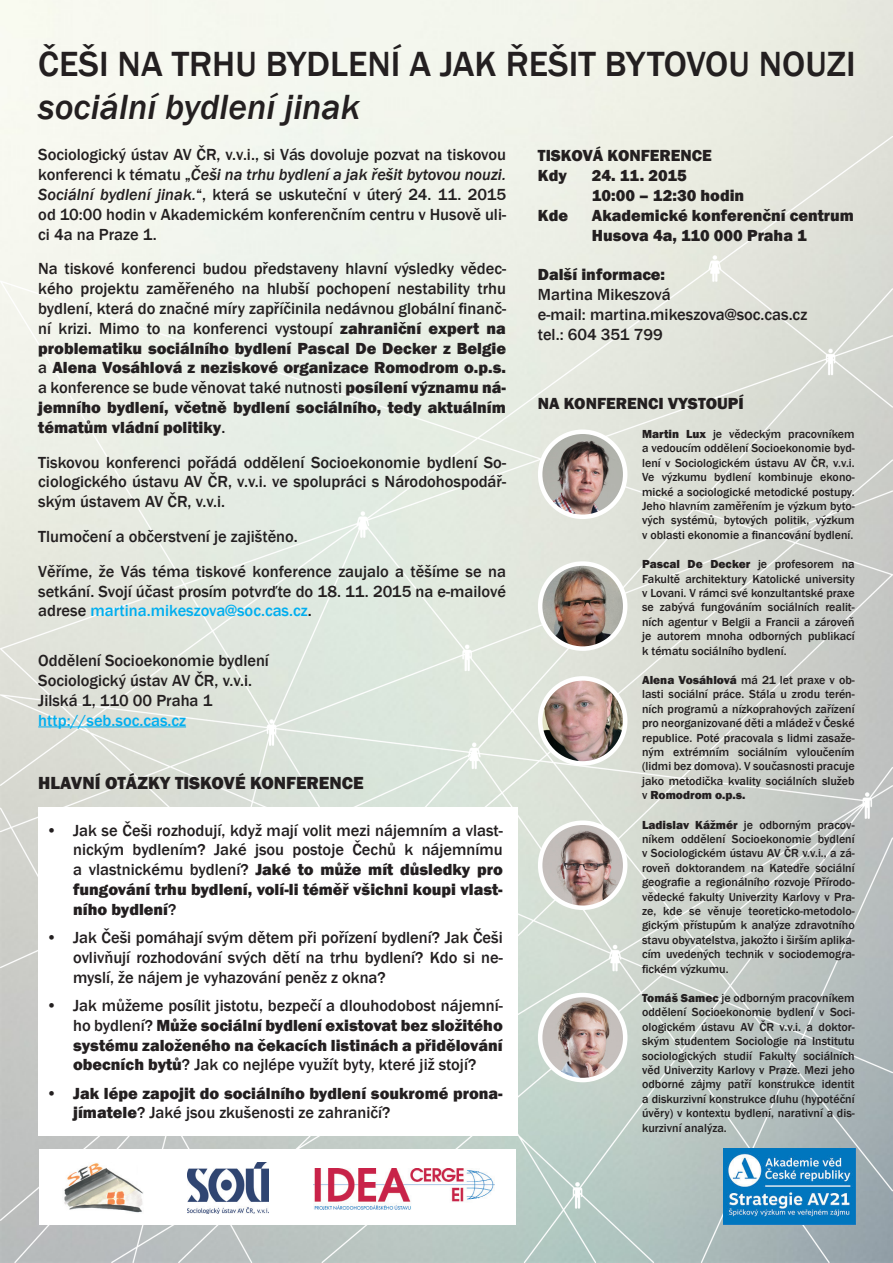
<style>
.page{position:relative;width:893px;height:1263px;background:#fff}
.page>*{position:absolute;margin:0;border:0;box-sizing:border-box;transform-origin:0 0}
.t1{font:500 36px "Franklin Gothic";color:#231f20}
.t2{font:italic 500 36px "Franklin Gothic";color:#231f20}
.t3{font:800 18px "Franklin Gothic";color:#231f20}
.Styl_odstavce1{font:500 16.5px/19.8px "Franklin Gothic";color:#231f20;text-align:justify}
.Styl_odstavce1-2{font:800 16.5px/19.8px "Franklin Gothic";color:#231f20}
.t4{font:500 12px/14.4px "Franklin Gothic";color:#231f20;text-align:justify}
.s1{font-style:italic}
.s2{font-weight:800}
.s3{color:#00aeef}
.s4{font-weight:500}
</style>
<div class="page">
<img style="left:0;top:136px;width:893px;height:1127px">
<div style="left:39px;top:1149px;width:476px;height:76px;background:#fff"></div>
<img style="left:724px;top:1148px;width:131px;height:77px">
<img style="left:64px;top:1163px;width:79px;height:50px">
<img style="left:188px;top:1162px;width:80px;height:51px">
<img style="left:314px;top:1169px;width:180px;height:40px">
<img style="left:540px;top:565px;width:85px;height:84px">
<div style="left:538px;top:561px;width:89px;height:90px;border:4px solid #fff;border-radius:50%"></div>
<img style="left:540px;top:678px;width:85px;height:85px;border-radius:43px">
<div style="left:538px;top:676px;width:89px;height:90px;border:4px solid #fff;border-radius:50%"></div>
<img style="left:540px;top:995px;width:85px;height:85px;border-radius:43px">
<div style="left:538px;top:993px;width:89px;height:89px;border:4px solid #fff;border-radius:50%"></div>
<img style="left:540px;top:432px;width:85px;height:85px;border-radius:43px">
<div style="left:538px;top:429px;width:89px;height:90px;border:4px solid #fff;border-radius:50%"></div>
<img style="left:540px;top:823px;width:85px;height:85px;border-radius:43px">
<div style="left:538px;top:820px;width:89px;height:90px;border:4px solid #fff;border-radius:50%"></div>
<div style="left:38px;top:807px;width:480px;height:329px;background:#fff"></div>
<hr style="left:38px;top:726px;width:148px;height:1px;background:#00aeef">
<p class="t1" style="left:38px;top:42px;width:819px">ČEŠI NA TRHU BYDLENÍ A JAK ŘEŠIT BYTOVOU NOUZI</p>
<p class="t2" style="left:38px;top:85px;width:324px">sociální bydlení jinak</p>
<p class="Styl_odstavce1" style="left:38px;top:145px;width:469px">Sociologický ústav AV ČR, v.v.i., si Vás dovoluje pozvat na tiskovou konferenci k tématu „<span class="s1">Češi na trhu bydlení a jak řešit bytovou nouzi.<br>Sociální bydlení jinak.</span>“, která se uskuteční v úterý 24. 11. 2015 od 10:00 hodin v Akademickém konferenčním centru v Husově uli&shy;ci 4a na Praze 1.</p>
<p class="Styl_odstavce1" style="left:38px;top:259px;width:469px">Na tiskové konferenci budou představeny hlavní výsledky vědec&shy;kého projektu zaměřeného na hlubší pochopení nestability trhu bydlení, která do značné míry zapříčinila nedávnou globální finanč&shy;ní krizi. Mimo to na konferenci vystoupí <span class="s2">zahraniční expert na problematiku sociálního bydlení Pascal De Decker z Belgie </span>a <span class="s2">Alena Vosáhlová z neziskové organizace Romodrom o.p.s. </span>a konference se bude věnovat také nutnosti <span class="s2">posílení významu ná&shy;jemního bydlení, včetně bydlení sociálního, tedy aktuálním tématům vládní politiky</span>.</p>
<p class="Styl_odstavce1" style="left:38px;top:452px;width:469px">Tiskovou konferenci pořádá oddělení Socioekonomie bydlení So&shy;ciologického ústavu AV ČR, v.v.i. ve spolupráci s Národohospodář&shy;ským ústavem AV ČR, v.v.i.</p>
<p class="Styl_odstavce1" style="left:38px;top:527px;width:261px">Tlumočení a občerstvení je zajištěno.</p>
<p class="Styl_odstavce1" style="left:38px;top:562px;width:469px">Věříme, že Vás téma tiskové konference zaujalo a těšíme se na setkání. Svojí účast prosím potvrďte do 18. 11. 2015 na e-mailové adrese <span class="s3">martina.mikeszova@soc.cas.cz</span>.</p>
<p class="Styl_odstavce1" style="left:38px;top:651px;width:232px;text-align:left">Oddělení Socioekonomie bydlení<br>Sociologický ústav AV ČR, v.v.i.<br>Jilská 1, 110 00 Praha 1 <span class="s3">http://seb.soc.cas.cz</span></p>
<p class="t3" style="left:38px;top:771px;width:327px">HLAVNÍ OTÁZKY TISKOVÉ KONFERENCE</p>
<p class="Styl_odstavce1" style="left:73px;top:820px;width:431px;text-indent:-27px">• Jak se Češi rozhodují, když mají volit mezi nájemním a vlast&shy;nickým bydlením? Jaké jsou postoje Čechů k nájemnímu a vlastnickému bydlení? <span class="s2">Jaké to může mít důsledky pro fungování trhu bydlení, volí-li téměř všichni koupi vlast&shy;ního bydlení</span>?</p>
<p class="Styl_odstavce1" style="left:73px;top:928px;width:431px;text-indent:-27px">• Jak Češi pomáhají svým dětem při pořízení bydlení? Jak Češi ovlivňují rozhodování svých dětí na trhu bydlení? Kdo si ne&shy;myslí, že nájem je vyhazování peněz z okna?</p>
<p class="Styl_odstavce1" style="left:73px;top:996px;width:431px;text-indent:-27px">• Jak můžeme posílit jistotu, bezpečí a dlouhodobost nájemní&shy;ho bydlení? <span class="s2">Může sociální bydlení existovat bez složitého systému založeného na čekacích listinách a přidělování obecních bytů</span>? Jak co nejlépe využít byty, které již stojí?</p>
<p class="Styl_odstavce1-2" style="left:73px;top:1083px;width:431px;text-indent:-27px">• Jak lépe zapojit do sociálního bydlení soukromé prona&shy;jímatele<span class="s4">? Jaké jsou zkušenosti ze zahraničí?</span></p>
<p class="Styl_odstavce1-2" style="left:538px;top:146px;width:175px">TISKOVÁ KONFERENCE</p>
<p class="Styl_odstavce1-2" style="left:538px;top:166px;width:30px">Kdy</p>
<p class="Styl_odstavce1-2" style="left:592px;top:166px;width:96px">24. 11. 2015</p>
<p class="Styl_odstavce1-2" style="left:592px;top:185px;width:154px">10:00 – 12:30 hodin</p>
<p class="Styl_odstavce1-2" style="left:538px;top:205px;width:32px">Kde</p>
<p class="Styl_odstavce1-2" style="left:592px;top:205px;width:263px">Akademické konferenční centrum</p>
<p class="Styl_odstavce1-2" style="left:592px;top:225px;width:216px">Husova 4a, 110 000 Praha 1</p>
<p class="Styl_odstavce1" style="left:538px;top:265px;width:271px;text-align:left"><span class="s2">Další informace:<br></span>Martina Mikeszová<br>e-mail: martina.mikeszova@soc.cas.cz tel.: 604 351 799</p>
<p class="Styl_odstavce1-2" style="left:538px;top:394px;width:207px">NA KONFERENCI VYSTOUPÍ</p>
<p class="t4" style="left:642px;top:427px;width:214px"><span class="s2">Martin Lux</span> je vědeckým pracovníkem a vedoucím oddělení Socioekonomie byd&shy;lení v Sociologickém ústavu AV ČR, v.v.i.<br>Ve výzkumu bydlení kombinuje ekono&shy;mické a sociologické metodické postupy.<br>Jeho hlavním zaměřením je výzkum byto&shy;vých systémů, bytových politik, výzkum v oblasti ekonomie a financování bydlení.</p>
<p class="t4" style="left:642px;top:557px;width:214px"><span class="s2">Pascal De Decker</span> je profesorem na Fakultě architektury Katolické university v Lovani. V rámci své konzultantské praxe se zabývá fungováním sociálních realit&shy;ních agentur v Belgii a Francii a zároveň je autorem mnoha odborných publikací k tématu sociálního bydlení.</p>
<p class="t4" style="left:642px;top:673px;width:214px"><span class="s2">Alena Vosáhlová</span> má 21 let praxe v ob&shy;lasti sociální práce. Stála u zrodu terén&shy;ních programů a nízkoprahových zařízení pro neorganizované děti a mládež v České republice. Poté pracovala s lidmi zasaže&shy;ným extrémním sociálním vyloučením (lidmi bez domova). V současnosti pracuje jako metodička kvality sociálních služeb v <span class="s2">Romodrom o.p.s.</span></p>
<p class="t4" style="left:642px;top:817px;width:214px"><span class="s2">Ladislav Kážmér</span> je odborným pracov&shy;níkem oddělení Socioekonomie bydlení v Sociologickém ústavu AV ČR v.v.i., a zá&shy;roveň doktorandem na Katedře sociální geografie a regionálního rozvoje Přírodo&shy;vědecké fakulty Univerzity Karlovy v Pra&shy;ze, kde se věnuje teoreticko-metodolo&shy;gickým přístupům k analýze zdravotního stavu obyvatelstva, jakožto i širším aplika&shy;cím uvedených technik v sociodemogra&shy;fickém výzkumu.</p>
<p class="t4" style="left:642px;top:991px;width:214px"><span class="s2">Tomáš Samec</span> je odborným pracovníkem oddělení Socioekonomie bydlení v Soci&shy;ologickém ústavu AV ČR v.v.i. a doktor&shy;ským studentem Sociologie na Institutu sociologických studií Fakulty sociálních věd Univerzity Karlovy v Praze. Mezi jeho odborné zájmy patří konstrukce identit a diskurzivní konstrukce dluhu (hypotéční úvěry) v kontextu bydlení, narativní a dis&shy;kurzivní analýza.</p>
</div>
